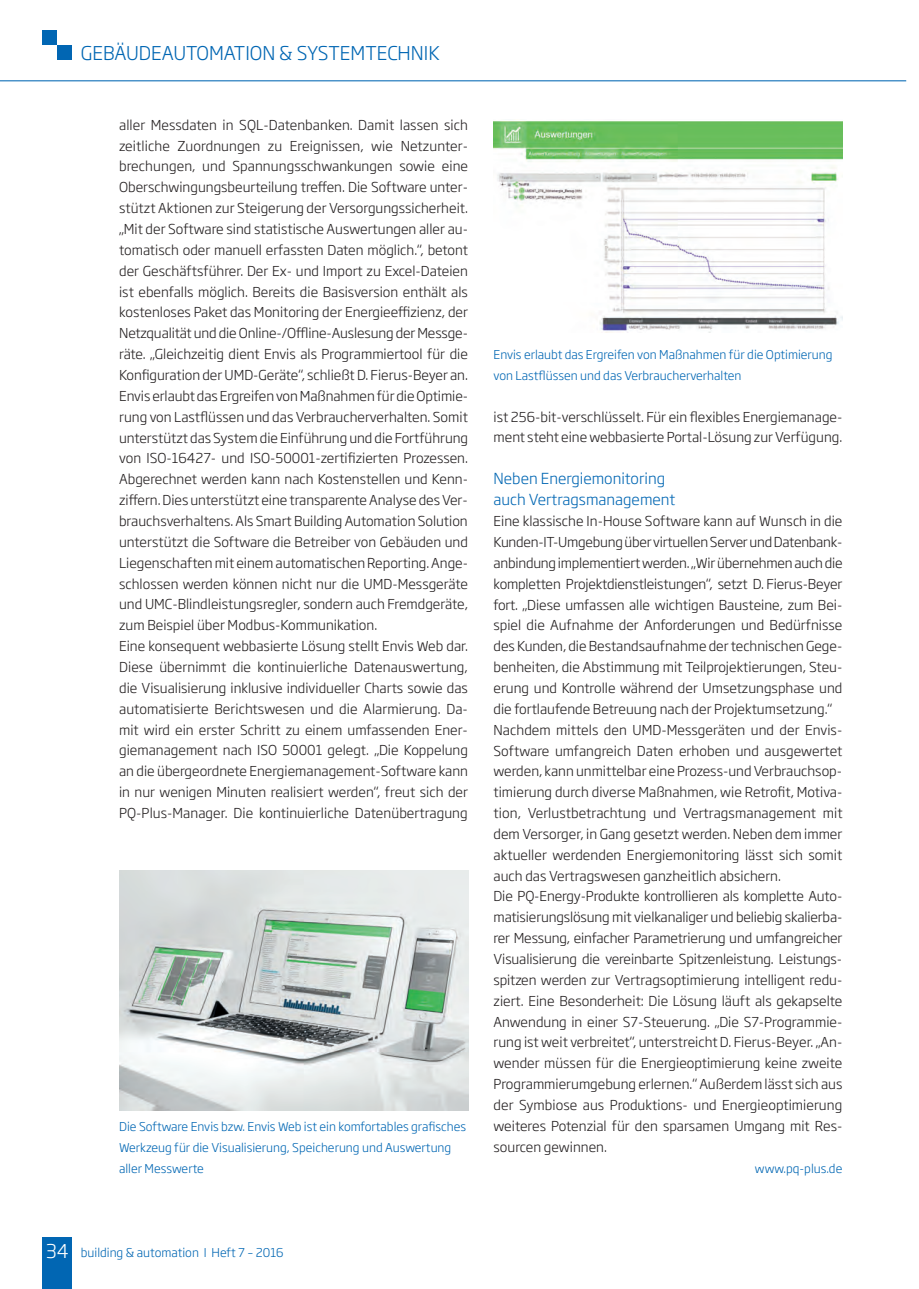
<style>
.page{position:relative;width:919px;height:1289px;background:#fff}
.page>*{position:absolute;margin:0;border:0;box-sizing:border-box;transform-origin:0 0}
.t1{font:300 18.75px "Soho Gothic Pro";color:#0166b3}
.t2{font:300 15px/20.9px "Soho Gothic Pro";color:#0166b3}
.t3{font:300 13.5px/20.9px "Soho Gothic Pro";color:#231f20}
.t4{font:300 12px/20.9px "Soho Gothic Pro";color:#0166b3}
.s1{font-size:18.75px;color:#fff}
</style>
<div class="page">
<div style="left:43px;top:30px;width:14px;height:15px;background:#0166b3"></div>
<div style="left:57px;top:45px;width:15px;height:15px;background:#0166b3"></div>
<hr style="left:0;top:80px;width:906px;height:1px;background:#0166b3">
<div style="left:43px;top:1237px;width:29px;height:51px;background:#0166b3"></div>
<img style="left:119px;top:870px;width:349px;height:240px">
<img style="left:493px;top:121px;width:349px;height:212px">
<h1 class="t1" style="left:81px;top:38px;width:360px">GEBÄUDEAUTOMATION &amp; SYSTEMTECHNIK</h1>
<p class="t3" style="left:119px;top:113px;width:350px">aller Messdaten in SQL-Datenbanken. Damit lassen sich zeitliche Zuordnungen zu Ereignissen, wie Netzunter&shy;brechungen, und Spannungsschwankungen sowie eine Oberschwingungsbeurteilung treffen. Die Software unter&shy;stützt Aktionen zur Steigerung der Versorgungssicherheit. „Mit der Software sind statistische Auswertungen aller au&shy;tomatisch oder manuell erfassten Daten möglich.“, betont der Geschäftsführer. Der Ex- und Import zu Excel-Dateien ist ebenfalls möglich. Bereits die Basisversion enthält als kostenloses Paket das Monitoring der Energieeffizienz, der Netzqualität und die Online-/Offline-Auslesung der Messge&shy;räte. „Gleichzeitig dient Envis als Programmiertool für die Konfiguration der UMD-Geräte“, schließt D. Fierus-Beyer an.<br>Envis erlaubt das Ergreifen von Maßnahmen für die Optimie&shy;rung von Lastflüssen und das Verbraucherverhalten. Somit unterstützt das System die Einführung und die Fortführung von ISO-16427- und ISO-50001-zertifizierten Prozessen.<br>Abgerechnet werden kann nach Kostenstellen und Kenn&shy;ziffern. Dies unterstützt eine transparente Analyse des Ver&shy;brauchsverhaltens. Als Smart Building Automation Solution unterstützt die Software die Betreiber von Gebäuden und Liegenschaften mit einem automatischen Reporting. Ange&shy;schlossen werden können nicht nur die UMD-Messgeräte und UMC-Blindleistungsregler, sondern auch Fremdgeräte, zum Beispiel über Modbus-Kommunikation.<br>Eine konsequent webbasierte Lösung stellt Envis Web dar.<br>Diese übernimmt die kontinuierliche Datenauswertung, die Visualisierung inklusive individueller Charts sowie das automatisierte Berichtswesen und die Alarmierung. Da&shy;mit wird ein erster Schritt zu einem umfassenden Ener&shy;giemanagement nach ISO 50001 gelegt. „Die Koppelung an die übergeordnete Energiemanagement-Software kann in nur wenigen Minuten realisiert werden“, freut sich der PQ-Plus-Manager. Die kontinuierliche Datenübertragung</p>
<p class="t4" style="left:119px;top:1115px;width:348px">Die Software Envis bzw. Envis Web ist ein komfortables grafisches<br>Werkzeug für die Visualisierung, Speicherung und Auswertung aller Messwerte</p>
<p class="t4" style="left:493px;top:343px;width:340px">Envis erlaubt das Ergreifen von Maßnahmen für die Optimierung von Lastflüssen und das Verbraucherverhalten</p>
<p class="t3" style="left:493px;top:405px;width:350px">ist 256-bit-verschlüsselt. Für ein flexibles Energiemanage&shy;ment steht eine webbasierte Portal-Lösung zur Verfügung.</p>
<p class="t2" style="left:493px;top:467px;width:183px">Neben Energiemonitoring auch Vertragsmanagement</p>
<p class="t3" style="left:493px;top:510px;width:350px">Eine klassische In-House Software kann auf Wunsch in die Kunden-IT-Umgebung über virtuellen Server und Datenbank&shy;anbindung implementiert werden. „Wir übernehmen auch die kompletten Projektdienstleistungen“, setzt D. Fierus-Beyer fort. „Diese umfassen alle wichtigen Bausteine, zum Bei&shy;spiel die Aufnahme der Anforderungen und Bedürfnisse des Kunden, die Bestandsaufnahme der technischen Gege&shy;benheiten, die Abstimmung mit Teilprojektierungen, Steu&shy;erung und Kontrolle während der Umsetzungsphase und die fortlaufende Betreuung nach der Projektumsetzung.“ Nachdem mittels den UMD-Messgeräten und der Envis-Software umfangreich Daten erhoben und ausgewertet werden, kann unmittelbar eine Prozess-und Verbrauchsop&shy;timierung durch diverse Maßnahmen, wie Retrofit, Motiva&shy;tion, Verlustbetrachtung und Vertragsmanagement mit dem Versorger, in Gang gesetzt werden. Neben dem immer aktueller werdenden Energiemonitoring lässt sich somit auch das Vertragswesen ganzheitlich absichern.<br>Die PQ-Energy-Produkte kontrollieren als komplette Auto&shy;matisierungslösung mit vielkanaliger und beliebig skalierba&shy;rer Messung, einfacher Parametrierung und umfangreicher Visualisierung die vereinbarte Spitzenleistung. Leistungs&shy;spitzen werden zur Vertragsoptimierung intelligent redu&shy;ziert. Eine Besonderheit: Die Lösung läuft als gekapselte Anwendung in einer S7-Steuerung. „Die S7-Programmie&shy;rung ist weit verbreitet“, unterstreicht D. Fierus-Beyer. „An&shy;wender müssen für die Energieoptimierung keine zweite Programmierumgebung erlernen.“ Außerdem lässt sich aus der Symbiose aus Produktions- und Energieoptimierung weiteres Potenzial für den sparsamen Umgang mit Res&shy;sourcen gewinnen.</p>
<p class="t4" style="left:755px;top:1157px;width:89px">www.pq-plus.de</p>
<p class="t4" style="left:46px;top:1241px;width:239px"><span class="s1">34</span> building &amp; automation I Heft 7 – 2016</p>
</div>
